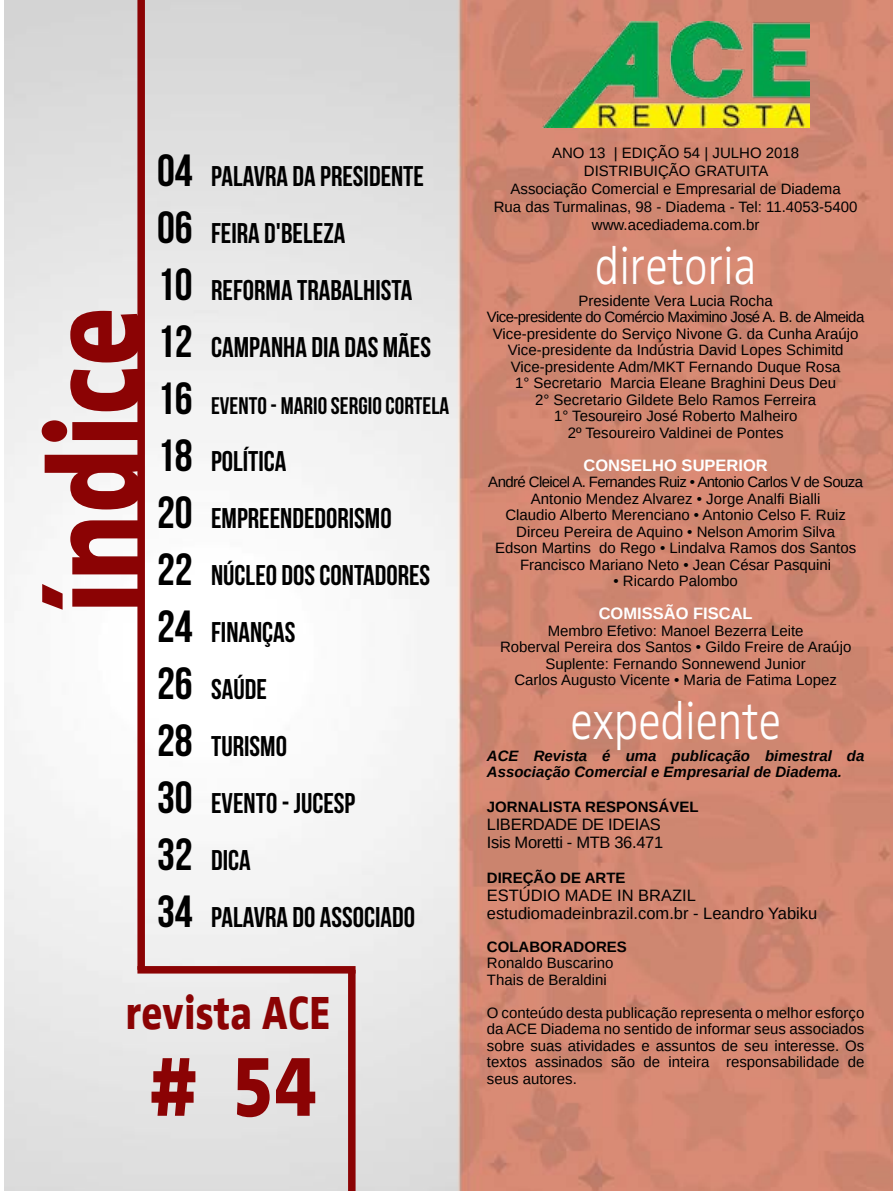
<style>
.page{position:relative;width:893px;height:1191px;background:#fff}
.page>*{position:absolute;margin:0;border:0;box-sizing:border-box;transform-origin:0 0}
.t1{font:135px "Zwo LF w 7";color:#8b0304;scale:.84 1}
.t2{font:90px "Zwo LF w 7";color:#8b0304;scale:.84 1}
.t3{font:54px "Zwo LF w 2";color:#fff;scale:.84 1}
.t4{font:48px "Zwo LF w 7";color:#8b0304;scale:.84 1}
.t5{font:28.5px/57px "Bebas Neue";color:#000}
.t6{font:24px "Bebas Neue";color:#000}
.t7{font:16.5px/18px "Arimo";color:#000}
.t8{font:16.5px/18px "Arimo";letter-spacing:-.02em;color:#000}
.t9{font:700 16.5px "Arimo";color:#fff}
.t10{font:15px/16.5px "Arimo";color:#000;text-align:center}
.t11{font:italic 700 15px/16.5px "Arimo";color:#000}
.t12{font:700 15px "Arimo";color:#000}
.s1{font-size:45px}
</style>
<div class="page">
<img style="left:4px;top:0;width:889px;height:1191px">
<img style="left:542px;top:21px;width:267px;height:107px">
<div style="left:137px;top:0;width:8px;height:969px;background:#8b0304"></div>
<div style="left:348px;top:969px;width:8px;height:222px;background:#8b0304"></div>
<div style="left:137px;top:966px;width:219px;height:7px;background:#8b0304"></div>
<h1 class="t1" style="left:15px;top:614px;width:367px;rotate:-90deg">índice</h1>
<h3 class="t5" style="left:157px;top:147px;width:275px"><span class="s1">04</span> PALAVRA DA PRESIDENTE<br><span class="s1">06</span> FEIRA D'BELEZA<br><span class="s1">10</span> REFORMA TRABALHISTA<br><span class="s1">12</span> CAMPANHA DIA DAS MÃES</h3>
<h3 class="t6" style="left:157px;top:392px;width:294px"><span class="s1">16</span> EVENTO - MARIO SERGIO CORTELA</h3>
<h3 class="t5" style="left:157px;top:432px;width:275px"><span class="s1">18</span> POLÍTICA<br><span class="s1">20</span> EMPREENDEDORISMO<br><span class="s1">22</span> NÚCLEO DOS CONTADORES<br><span class="s1">24</span> FINANÇAS<br><span class="s1">26</span> SAÚDE<br><span class="s1">28</span> TURISMO<br><span class="s1">30</span> EVENTO - JUCESP<br><span class="s1">32</span> DICA<br><span class="s1">34</span> PALAVRA DO ASSOCIADO</h3>
<h3 class="t4" style="left:125px;top:984px;width:245px">revista ACE</h3>
<h2 class="t2" style="left:147px;top:1032px;width:204px"># 54</h2>
<p class="t10" style="left:494px;top:144px;width:365px;line-height:18px">ANO 13 | EDIÇÃO 54 | JULHO 2018<br>DISTRIBUIÇÃO GRATUITA<br>Associação Comercial e Empresarial de Diadema<br>Rua das Turmalinas, 98 - Diadema - Tel: 11.4053-5400 www.acediadema.com.br</p>
<h3 class="t3" style="left:595px;top:235px;width:194px">diretoria</h3>
<p class="t10" style="left:487px;top:292px;width:379px">Presidente Vera Lucia Rocha<br>Vice-presidente do Comércio Maximino José A. B. de Almeida Vice-presidente do Serviço Nivone G. da Cunha Araújo Vice-presidente da Indústria David Lopes Schimitd Vice-presidente Adm/MKT Fernando Duque Rosa<br>1° Secretario Marcia Eleane Braghini Deus Deu<br>2° Secretario Gildete Belo Ramos Ferreira<br>1° Tesoureiro José Roberto Malheiro<br>2º Tesoureiro Valdinei de Pontes</p>
<p class="t9" style="left:584px;top:453px;width:186px">CONSELHO SUPERIOR</p>
<p class="t10" style="left:488px;top:474px;width:376px">André Cleicel A. Fernandes Ruiz • Antonio Carlos V de Souza Antonio Mendez Alvarez • Jorge Analfi Bialli<br>Claudio Alberto Merenciano • Antonio Celso F. Ruiz Dirceu Pereira de Aquino • Nelson Amorim Silva<br>Edson Martins do Rego • Lindalva Ramos dos Santos Francisco Mariano Neto • Jean César Pasquini</p>
<p class="t10" style="left:613px;top:573px;width:126px">• Ricardo Palombo</p>
<p class="t9" style="left:599px;top:602px;width:156px">COMISSÃO FISCAL</p>
<p class="t10" style="left:500px;top:622px;width:353px">Membro Efetivo: Manoel Bezerra Leite<br>Roberval Pereira dos Santos • Gildo Freire de Araújo Suplente: Fernando Sonnewend Junior<br>Carlos Augusto Vicente • Maria de Fatima Lopez</p>
<h3 class="t3" style="left:570px;top:690px;width:252px">expediente</h3>
<p class="t11" style="left:487px;top:748px;width:379px">ACE Revista é uma publicação bimestral da<br>Associação Comercial e Empresarial de Diadema.</p>
<p class="t12" style="left:487px;top:796px;width:213px">JORNALISTA RESPONSÁVEL</p>
<p class="t8" style="left:487px;top:815px;width:178px">LIBERDADE DE IDEIAS<br>Isis Moretti - MTB 36.471</p>
<p class="t12" style="left:487px;top:867px;width:140px">DIREÇÃO DE ARTE</p>
<p class="t7" style="left:487px;top:886px;width:332px">ESTÚDIO MADE IN BRAZIL estudiomadeinbrazil.com.br - Leandro Yabiku</p>
<p class="t12" style="left:487px;top:936px;width:141px">COLABORADORES</p>
<p class="t10" style="left:487px;top:954px;width:128px;text-align:left">Ronaldo Buscarino<br>Thais de Beraldini</p>
<p class="t10" style="left:487px;top:1004px;width:379px;text-align:justify">O conteúdo desta publicação representa o melhor esforço da ACE Diadema no sentido de informar seus associados sobre suas atividades e assuntos de seu interesse. Os textos assinados são de inteira responsabilidade de seus autores.</p>
</div>
